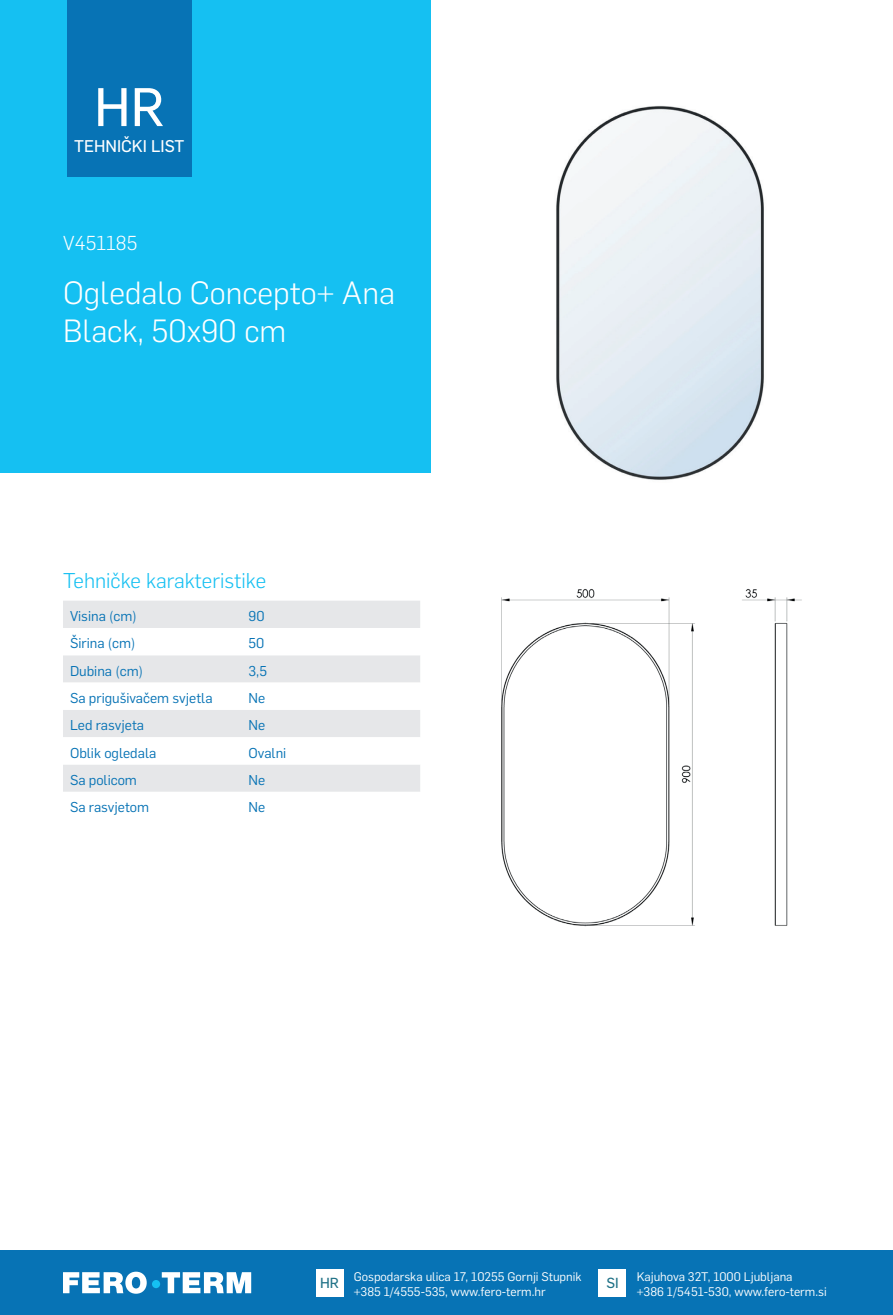
<style>
.page{position:relative;width:893px;height:1315px;background:#fff}
.page>*{position:absolute;margin:0;border:0;box-sizing:border-box;transform-origin:0 0}
.t1{font:53.2px "Flama Basic";color:#fff}
.t2{font:300 31.5px/37.8px "Flama";color:#fff}
.t3{font:300 21px "Flama";color:#15c0f2}
.t4{font:300 19.78px "Flama";color:#fff}
.t5{font:16.62px "Flama Basic";color:#fff}
.t6{font:14.35px "Flama Basic";color:#1f7186}
.t7{font:14px "Flama";color:#0773b5}
.t8{font:12.25px/15.8px "Flama";color:#fff}
</style>
<div class="page">
<div style="left:0;top:1250px;width:893px;height:65px;background:#0773b5"></div>
<div style="left:316px;top:1269px;width:27px;height:27px;background:#fff"></div>
<div style="left:599px;top:1269px;width:27px;height:27px;background:#fff"></div>
<svg style="left:63px;top:1271px;width:188px;height:22px"></svg>
<div style="left:152px;top:1280px;width:8px;height:8px;background:#15c0f2;border-radius:50%"></div>
<img style="left:556px;top:106px;width:208px;height:374px">
<div style="left:0;top:0;width:430px;height:472px;background:#15c0f2"></div>
<div style="left:67px;top:0;width:124px;height:177px;background:#0773b5"></div>
<div style="left:63px;top:601px;width:357px;height:27px;background:#e6e7e9"></div>
<svg style="left:63px;top:655px;width:357px;height:137px;fill:#e6e7e9"></svg>
<img style="left:501px;top:589px;width:301px;height:338px">
<h1 class="t1" style="left:94px;top:70px;width:72px">HR</h1>
<h3 class="t5" style="left:74px;top:134px;width:112px">TEHNIČKI LIST</h3>
<h3 class="t4" style="left:63px;top:229px;width:76px">V451185</h3>
<h2 class="t2" style="left:63px;top:272px;width:333px">Ogledalo Concepto+ Ana<br>Black, 50x90 cm</h2>
<h3 class="t3" style="left:63px;top:567px;width:205px">Tehničke karakteristike</h3>
<p class="t7" style="left:70px;top:606px;width:68px">Visina (cm)</p>
<p class="t7" style="left:249px;top:606px;width:18px">90</p>
<p class="t7" style="left:70px;top:633px;width:67px">Širina (cm)</p>
<p class="t7" style="left:249px;top:633px;width:17px">50</p>
<p class="t7" style="left:70px;top:661px;width:74px">Dubina (cm)</p>
<p class="t7" style="left:249px;top:661px;width:20px">3,5</p>
<p class="t7" style="left:70px;top:688px;width:144px">Sa prigušivačem svjetla</p>
<p class="t7" style="left:249px;top:688px;width:18px">Ne</p>
<p class="t7" style="left:70px;top:715px;width:76px">Led rasvjeta</p>
<p class="t7" style="left:249px;top:715px;width:18px">Ne</p>
<p class="t7" style="left:70px;top:743px;width:88px">Oblik ogledala</p>
<p class="t7" style="left:249px;top:743px;width:39px">Ovalni</p>
<p class="t7" style="left:70px;top:770px;width:68px">Sa policom</p>
<p class="t7" style="left:249px;top:770px;width:18px">Ne</p>
<p class="t7" style="left:70px;top:797px;width:81px">Sa rasvjetom</p>
<p class="t7" style="left:249px;top:797px;width:18px">Ne</p>
<p class="t6" style="left:320px;top:1272px;width:20px">HR</p>
<p class="t8" style="left:637px;top:1267px;width:191px">Kajuhova 32T, 1000 Ljubljana<br>+386 1/5451-530, www.fero-term.si</p>
<p class="t8" style="left:354px;top:1267px;width:229px">Gospodarska ulica 17, 10255 Gornji Stupnik +385 1/4555-535, www.fero-term.hr</p>
<p class="t6" style="left:606px;top:1272px;width:14px">SI</p>
</div>
